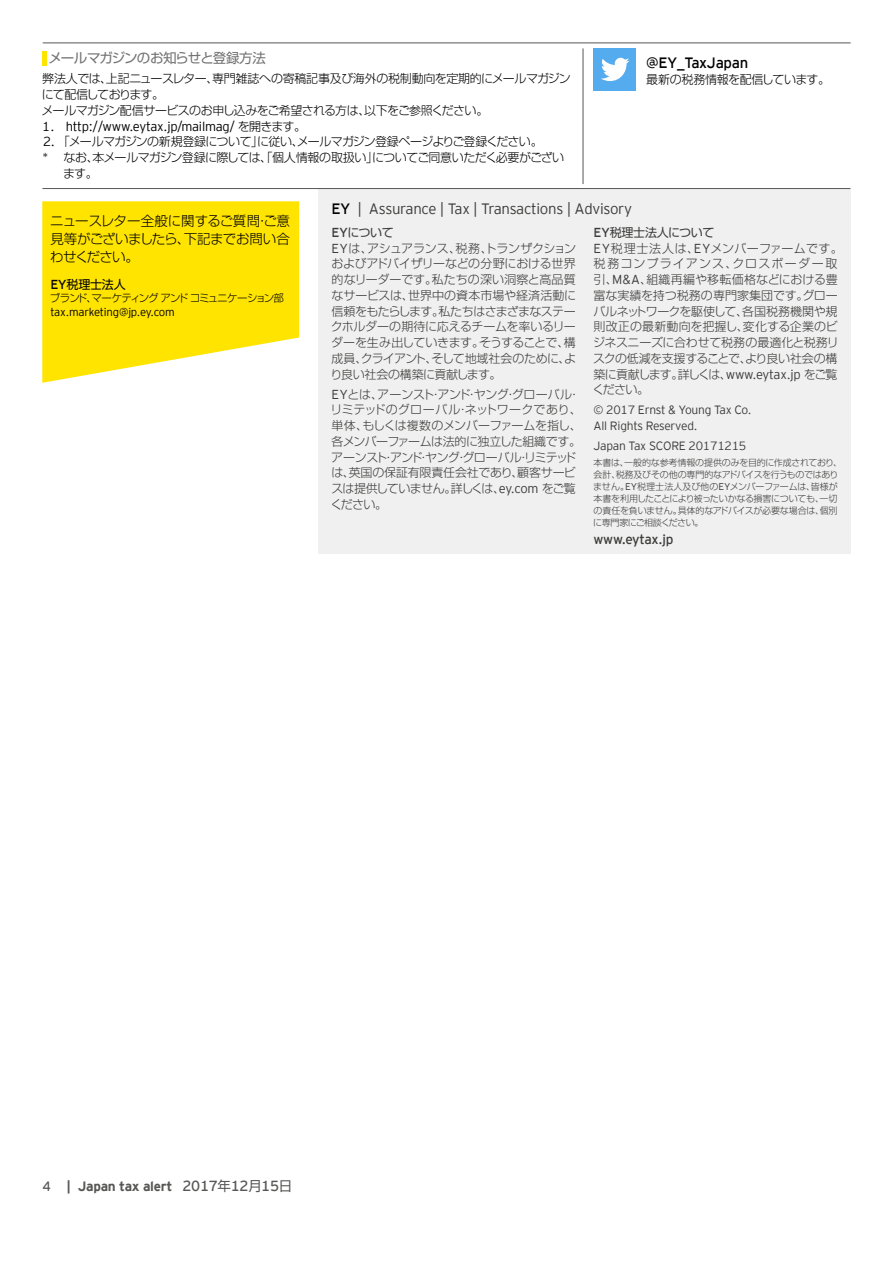
<style>
.page{position:relative;width:893px;height:1263px;background:#fff}
.page>*{position:absolute;margin:0;border:0;box-sizing:border-box;transform-origin:0 0}
.t1{font:300 15px "EY Interstate";letter-spacing:-.02em;color:#3c3c3b}
.t2{font:15px "EY Interstate";letter-spacing:-.02em;color:#000}
.t3{font:300 13.5px/18px "Shin Go Pro";letter-spacing:-.035em;color:#000;text-align:justify}
.t4{font:700 13.5px "EY Interstate";letter-spacing:-.02em;color:#575756}
.t5{font:13.5px "Shin Go Pro";letter-spacing:-.06em;color:#747373}
.t6{font:13.5px "EY Interstate";letter-spacing:-.02em;color:#3c3c3b}
.t7{font:300 13.05px "EY Interstate";letter-spacing:-.02em;color:#000}
.t8{font:300 12px/15.8px "Shin Go Pro";letter-spacing:-.02em;color:#3c3c3b}
.t9{font:300 12px/15.8px "Shin Go Pro";letter-spacing:-.05em;color:#000}
.t10{font:300 12px/15.8px "EY Interstate";letter-spacing:-.02em;color:#3c3c3b}
.t11{font:300 12px "Shin Go Pro";letter-spacing:-.03em;color:#000}
.t12{font:12px "Shin Go Pro";letter-spacing:-.02em;color:#000}
.t13{font:300 11.4px "EY Interstate";letter-spacing:-.02em;color:#000}
.t14{font:300 10.5px "Shin Go Pro";letter-spacing:-.09em;color:#000}
.t15{font:300 9px/12px "Shin Go Pro";letter-spacing:-.025em;color:#3c3c3b}
.s1{font-family:"Shin Go Pro";font-size:12px}
.s2{font-family:"EY Interstate";font-size:13.05px}
.s3{font-weight:400;color:#000}
.s4{font-family:"EY Interstate";font-weight:400;font-size:13.05px}
.s5{font-weight:400}
.s6{font-family:"EY Interstate";font-size:9.75px}
.s7{font-weight:400;font-size:14.7px}
.s8{font-family:"Shin Go Pro";font-weight:400}
</style>
<div class="page">
<div style="left:318px;top:189px;width:533px;height:365px;background:#f0f0f0"></div>
<hr style="left:42px;top:188px;width:808px;height:1px;background:#575756">
<svg style="left:42px;top:201px;width:257px;height:182px;background:#ffe720"></svg>
<div style="left:42px;top:51px;width:5px;height:15px;background:#ffe400"></div>
<div style="left:594px;top:48px;width:42px;height:43px;background:#54abed"></div>
<svg style="left:601px;top:58px;width:28px;height:23px"></svg>
<hr style="left:583px;top:48px;width:1px;height:136px;background:#575756">
<hr style="left:43px;top:43px;width:808px;height:1px;background:#575756">
<p class="t5" style="left:48px;top:47px;width:219px">メールマガジンのお知らせと登録方法</p>
<p class="t9" style="left:42px;top:69px;width:531px">弊法人では、上記ニュースレター、専門雑誌への寄稿記事及び海外の税制動向を定期的にメールマガジンにて配信しております。<br>メールマガジン配信サービスのお申し込みをご希望される方は、以下をご参照ください。</p>
<p class="t7" style="left:42px;top:117px;width:265px">1. http://www.eytax.jp/mailmag/ <span class="s1">を開きます。</span></p>
<p class="t9" style="left:43px;top:132px;width:501px"><span class="s2">2.</span> 「メールマガジンの新規登録について」に従い、メールマガジン登録ページよりご登録ください。</p>
<p class="t9" style="left:42px;top:148px;width:523px"><span class="s2">*</span> なお、本メールマガジン登録に際しては、「個人情報の取扱い」についてご同意いただく必要がござい</p>
<p class="t9" style="left:63px;top:164px;width:36px">ます。</p>
<p class="t2" style="left:646px;top:52px;width:103px">@EY_TaxJapan</p>
<p class="t11" style="left:646px;top:69px;width:185px">最新の税務情報を配信しています。</p>
<p class="t3" style="left:50px;top:211px;width:241px">ニュースレター全般に関するご質問・ご意見等がございましたら、下記までお問い合わせください。</p>
<p class="t12" style="left:50px;top:274px;width:77px"><span class="s2">EY</span>税理士法人</p>
<p class="t14" style="left:50px;top:290px;width:236px">ブランド、マーケティングアンドコミュニケーション部</p>
<p class="t13" style="left:50px;top:304px;width:126px">tax.marketing@jp.ey.com</p>
<p class="t1" style="left:332px;top:198px;width:302px"><span class="s3">EY</span> | Assurance | Tax | Transactions | Advisory</p>
<p class="t8" style="left:331px;top:223px;width:247px"><span class="s4">EY</span><span class="s5">について<br></span><span class="s2">EY</span>は、アシュアランス、税務、トランザクションおよびアドバイザリーなどの分野における世界的なリーダーです。私たちの深い洞察と高品質なサービスは、世界中の資本市場や経済活動に信頼をもたらします。私たちはさまざまなステークホルダーの期待に応えるチームを率いるリーダーを生み出していきます。そうすることで、構成員、クライアント、そして地域社会のために、より良い社会の構築に貢献します。</p>
<p class="t8" style="left:331px;top:385px;width:253px"><span class="s2">EY</span>とは、アーンスト・アンド・ヤング・グローバル・リミテッドのグローバル・ネットワークであり、単体、もしくは複数のメンバーファームを指し、各メンバーファームは法的に独立した組織です。アーンスト・アンド・ヤング・グローバル・リミテッドは、英国の保証有限責任会社であり、顧客サービスは提供していません。詳しくは、<span class="s2">ey.com</span> をご覧ください。</p>
<p class="t8" style="left:592px;top:223px;width:252px"><span class="s4">EY</span><span class="s5">税理士法人について<br></span><span class="s2">EY</span>税理士法人は、<span class="s2">EY</span>メンバーファームです。税務コンプライアンス、クロスボーダー取引、<span class="s2">M&amp;A</span>、組織再編や移転価格などにおける豊富な実績を持つ税務の専門家集団です。グローバルネットワークを駆使して、各国税務機関や規則改正の最新動向を把握し、変化する企業のビジネスニーズに合わせて税務の最適化と税務リスクの低減を支援することで、より良い社会の構築に貢献します。詳しくは、<span class="s2">www.eytax.jp</span> をご覧ください。</p>
<p class="t10" style="left:593px;top:401px;width:160px">© 2017 Ernst &amp; Young Tax Co.<br>All Rights Reserved.</p>
<p class="t10" style="left:593px;top:437px;width:154px">Japan Tax SCORE 20171215</p>
<p class="t15" style="left:593px;top:456px;width:250px">本書は、一般的な参考情報の提供のみを目的に作成されており、会計、税務及びその他の専門的なアドバイスを行うものではありません。<span class="s6">EY</span>税理士法人及び他の<span class="s6">EY</span>メンバーファームは、皆様が本書を利用したことにより被ったいかなる損害についても、一切の責任を負いません。具体的なアドバイスが必要な場合は、個別に専門家にご相談ください。</p>
<p class="t6" style="left:593px;top:530px;width:81px">www.eytax.jp</p>
<p class="t4" style="left:43px;top:1177px;width:251px"><span class="s5">4</span> | Japan tax alert <span class="s7">2017</span><span class="s8">年</span><span class="s7">12</span><span class="s8">月</span><span class="s7">15</span><span class="s8">日</span></p>
</div>
